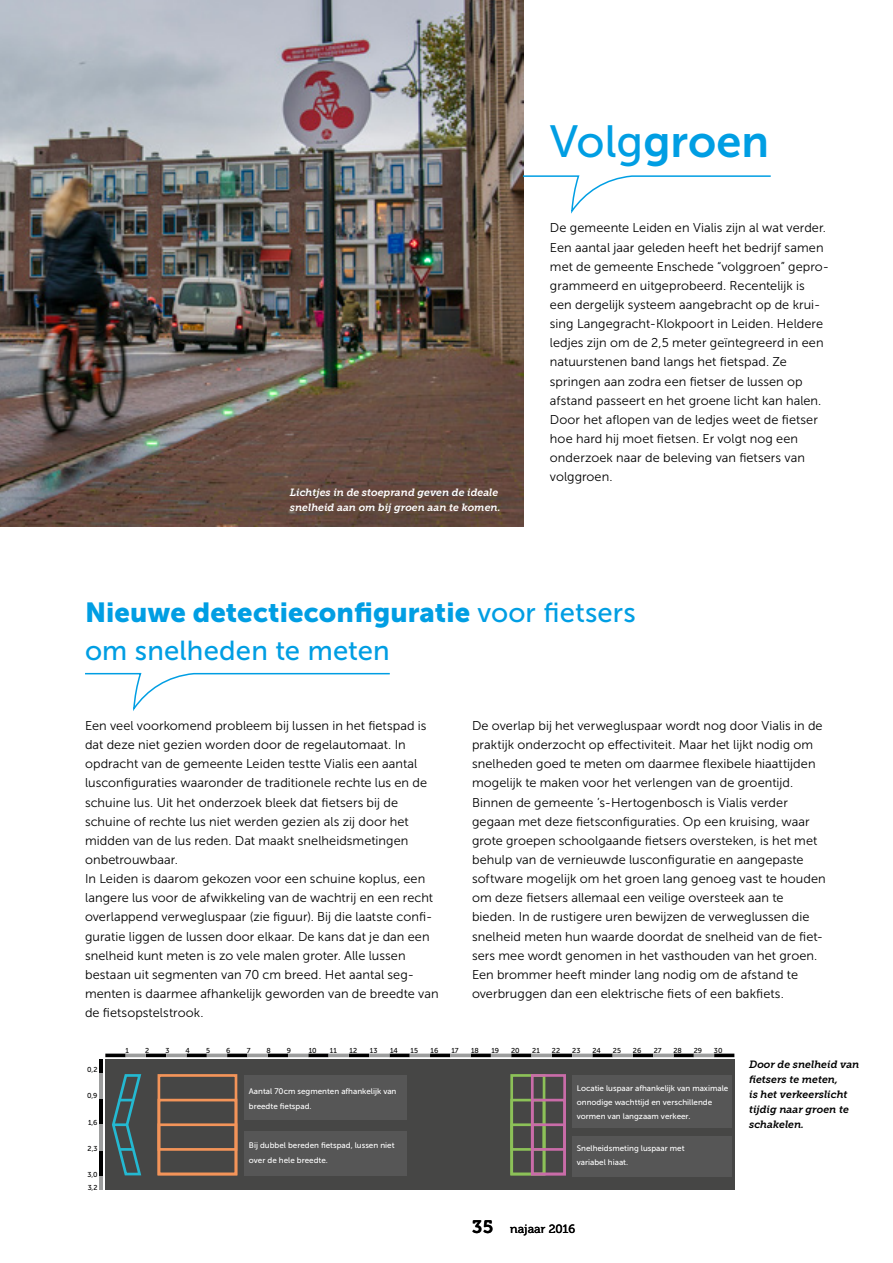
<style>
.page{position:relative;width:893px;height:1263px;background:#fff}
.page>*{position:absolute;margin:0;border:0;box-sizing:border-box;transform-origin:0 0}
.t1{font:45px "Museo Sans 700";color:#009ee3}
.t2{font:27.45px "Museo Sans 900";letter-spacing:.005em;color:#009ee3}
.t3{font:27.45px "Museo Sans 500";letter-spacing:.005em;color:#009ee3}
.t4{font:12.75px/19.2px "Museo Sans 300";letter-spacing:.005em;color:#000}
.t5{font:12px "Museo 500";color:#000}
.t6{font:italic 10.5px/15px "Museo Slab 700";color:#000}
.t7{font:italic 10.5px/15px "Museo Slab 700";color:#fff}
.t8{font:8.1px/14.1px "Museo Sans 500";color:#fff}
.t9{font:7.2px/12.9px "Museo Sans 500";color:#000}
.s1{font-family:"Museo Sans 500"}
.s2{font-family:"Museo 700";font-size:18px}
</style>
<div class="page">
<div style="left:105px;top:1060px;width:629px;height:130px;background:#464645"></div>
<div style="left:572px;top:1136px;width:159px;height:40px;background:#565656"></div>
<div style="left:572px;top:1075px;width:159px;height:53px;background:#565656"></div>
<svg style="left:105px;top:1053px;width:21px;height:4px"></svg>
<svg style="left:146px;top:1053px;width:20px;height:4px"></svg>
<svg style="left:187px;top:1053px;width:20px;height:4px"></svg>
<svg style="left:227px;top:1053px;width:20px;height:4px"></svg>
<svg style="left:268px;top:1053px;width:20px;height:4px"></svg>
<svg style="left:308px;top:1053px;width:21px;height:4px"></svg>
<svg style="left:349px;top:1053px;width:20px;height:4px"></svg>
<svg style="left:389px;top:1053px;width:21px;height:4px"></svg>
<svg style="left:430px;top:1053px;width:20px;height:4px"></svg>
<svg style="left:471px;top:1053px;width:20px;height:4px"></svg>
<svg style="left:511px;top:1053px;width:20px;height:4px"></svg>
<svg style="left:552px;top:1053px;width:20px;height:4px"></svg>
<svg style="left:592px;top:1053px;width:21px;height:4px"></svg>
<svg style="left:633px;top:1053px;width:20px;height:4px"></svg>
<svg style="left:673px;top:1053px;width:21px;height:4px"></svg>
<svg style="left:714px;top:1053px;width:20px;height:4px"></svg>
<svg style="left:126px;top:1053px;width:20px;height:4px"></svg>
<svg style="left:166px;top:1053px;width:21px;height:4px"></svg>
<svg style="left:207px;top:1053px;width:20px;height:4px"></svg>
<svg style="left:247px;top:1053px;width:21px;height:4px"></svg>
<svg style="left:288px;top:1053px;width:20px;height:4px"></svg>
<svg style="left:329px;top:1053px;width:20px;height:4px"></svg>
<svg style="left:369px;top:1053px;width:20px;height:4px"></svg>
<svg style="left:410px;top:1053px;width:20px;height:4px"></svg>
<svg style="left:450px;top:1053px;width:21px;height:4px"></svg>
<svg style="left:491px;top:1053px;width:20px;height:4px"></svg>
<svg style="left:531px;top:1053px;width:21px;height:4px"></svg>
<svg style="left:572px;top:1053px;width:20px;height:4px"></svg>
<svg style="left:613px;top:1053px;width:20px;height:4px"></svg>
<svg style="left:653px;top:1053px;width:20px;height:4px"></svg>
<svg style="left:694px;top:1053px;width:20px;height:4px"></svg>
<hr style="left:99px;top:1151px;width:4px;height:26px;background:#000">
<hr style="left:99px;top:1177px;width:4px;height:13px;background:#9c9d9d">
<hr style="left:99px;top:1099px;width:4px;height:26px;background:#000">
<hr style="left:99px;top:1125px;width:4px;height:26px;background:#9c9d9d">
<hr style="left:99px;top:1073px;width:4px;height:26px;background:#9c9d9d">
<hr style="left:99px;top:1060px;width:4px;height:13px;background:#000">
<svg style="left:112px;top:1074px;width:30px;height:102px"></svg>
<div style="left:158px;top:1074px;width:79px;height:101px;border:3px solid #f39459"></div>
<div style="left:158px;top:1123px;width:79px;height:52px;border:3px solid #f39459"></div>
<div style="left:158px;top:1099px;width:79px;height:52px;border:3px solid #f39459"></div>
<div style="left:510px;top:1074px;width:35px;height:101px;border:3px solid #8cc158"></div>
<div style="left:510px;top:1123px;width:35px;height:52px;border:3px solid #8cc158"></div>
<div style="left:510px;top:1099px;width:35px;height:52px;border:3px solid #8cc158"></div>
<div style="left:531px;top:1074px;width:35px;height:101px;border:3px solid #c96ca8"></div>
<div style="left:531px;top:1123px;width:35px;height:52px;border:3px solid #c96ca8"></div>
<div style="left:531px;top:1099px;width:35px;height:52px;border:3px solid #c96ca8"></div>
<div style="left:244px;top:1075px;width:163px;height:45px;background:#565656"></div>
<div style="left:244px;top:1131px;width:163px;height:44px;background:#565656"></div>
<img style="left:0;top:0;width:523px;height:526px">
<svg style="left:521px;top:175px;width:250px;height:41px"></svg>
<svg style="left:85px;top:672px;width:305px;height:39px"></svg>
<h1 class="t1" style="left:550px;top:116px;width:221px"><span class="s1">Volg</span>groen</h1>
<p class="t7" style="left:290px;top:485px;width:212px">Lichtjes in de stoeprand geven de ideale snelheid aan om bij groen aan te komen.</p>
<p class="t4" style="left:550px;top:219px;width:281px">De gemeente Leiden en Vialis zijn al wat verder.<br>Een aantal jaar geleden heeft het bedrijf samen met de gemeente Enschede “volggroen” gepro&shy;grammeerd en uitgeprobeerd. Recentelijk is een dergelijk systeem aangebracht op de krui&shy;sing Langegracht-Klokpoort in Leiden. Heldere ledjes zijn om de 2,5 meter geïntegreerd in een natuurstenen band langs het fietspad. Ze springen aan zodra een fietser de lussen op afstand passeert en het groene licht kan halen.<br>Door het aflopen van de ledjes weet de fietser hoe hard hij moet fietsen. Er volgt nog een onderzoek naar de beleving van fietsers van volggroen.</p>
<h2 class="t2" style="left:85px;top:597px;width:552px">Nieuwe detectieconfiguratie <span class="s1">voor fietsers</span></h2>
<h2 class="t3" style="left:85px;top:636px;width:306px">om snelheden te meten</h2>
<p class="t4" style="left:85px;top:716px;width:355px">Een veel voorkomend probleem bij lussen in het fietspad is dat deze niet gezien worden door de regelautomaat. In opdracht van de gemeente Leiden testte Vialis een aantal lusconfiguraties waaronder de traditionele rechte lus en de schuine lus. Uit het onderzoek bleek dat fietsers bij de schuine of rechte lus niet werden gezien als zij door het midden van de lus reden. Dat maakt snelheidsmetingen onbetrouwbaar.<br>In Leiden is daarom gekozen voor een schuine koplus, een langere lus voor de afwikkeling van de wachtrij en een recht overlappend verwegluspaar (zie figuur). Bij die laatste confi&shy;guratie liggen de lussen door elkaar. De kans dat je dan een snelheid kunt meten is zo vele malen groter. Alle lussen bestaan uit segmenten van 70 cm breed. Het aantal seg&shy;menten is daarmee afhankelijk geworden van de breedte van de fietsopstelstrook.</p>
<p class="t9" style="left:125px;top:1043px;width:5px">1</p>
<p class="t9" style="left:145px;top:1043px;width:6px">2</p>
<p class="t9" style="left:165px;top:1043px;width:6px">3</p>
<p class="t9" style="left:185px;top:1043px;width:6px">4</p>
<p class="t9" style="left:206px;top:1043px;width:6px">5</p>
<p class="t9" style="left:226px;top:1043px;width:6px">6</p>
<p class="t9" style="left:247px;top:1043px;width:5px">7</p>
<p class="t9" style="left:267px;top:1043px;width:6px">8</p>
<p class="t9" style="left:287px;top:1043px;width:6px">9</p>
<p class="t9" style="left:309px;top:1043px;width:9px">10</p>
<p class="t9" style="left:330px;top:1043px;width:9px">11</p>
<p class="t9" style="left:350px;top:1043px;width:9px">12</p>
<p class="t9" style="left:370px;top:1043px;width:9px">13</p>
<p class="t9" style="left:390px;top:1043px;width:9px">14</p>
<p class="t9" style="left:411px;top:1043px;width:9px">15</p>
<p class="t9" style="left:431px;top:1043px;width:9px">16</p>
<p class="t9" style="left:451px;top:1043px;width:9px">17</p>
<p class="t9" style="left:471px;top:1043px;width:9px">18</p>
<p class="t9" style="left:491px;top:1043px;width:9px">19</p>
<p class="t9" style="left:511px;top:1043px;width:10px">20</p>
<p class="t9" style="left:532px;top:1043px;width:9px">21</p>
<p class="t9" style="left:552px;top:1043px;width:10px">22</p>
<p class="t9" style="left:572px;top:1043px;width:10px">23</p>
<p class="t9" style="left:592px;top:1043px;width:10px">24</p>
<p class="t9" style="left:613px;top:1043px;width:10px">25</p>
<p class="t9" style="left:633px;top:1043px;width:10px">26</p>
<p class="t9" style="left:654px;top:1043px;width:9px">27</p>
<p class="t9" style="left:673px;top:1043px;width:10px">28</p>
<p class="t9" style="left:694px;top:1043px;width:10px">29</p>
<p class="t9" style="left:714px;top:1043px;width:10px">30</p>
<p class="t9" style="left:87px;top:1063px;width:12px">0,2</p>
<p class="t9" style="left:87px;top:1089px;width:12px">0,9</p>
<p class="t9" style="left:88px;top:1115px;width:11px">1,6</p>
<p class="t9" style="left:88px;top:1142px;width:11px">2,3</p>
<p class="t9" style="left:87px;top:1168px;width:12px">3,0<br>3,2</p>
<p class="t4" style="left:472px;top:716px;width:355px">De overlap bij het verwegluspaar wordt nog door Vialis in de praktijk onderzocht op effectiviteit. Maar het lijkt nodig om snelheden goed te meten om daarmee flexibele hiaattijden mogelijk te maken voor het verlengen van de groentijd.<br>Binnen de gemeente ’s-Hertogenbosch is Vialis verder gegaan met deze fietsconfiguraties. Op een kruising, waar grote groepen schoolgaande fietsers oversteken, is het met behulp van de vernieuwde lusconfiguratie en aangepaste software mogelijk om het groen lang genoeg vast te houden om deze fietsers allemaal een veilige oversteek aan te bieden. In de rustigere uren bewijzen de verweglussen die snelheid meten hun waarde doordat de snelheid van de fiet&shy;sers mee wordt genomen in het vasthouden van het groen.<br>Een brommer heeft minder lang nodig om de afstand te overbruggen dan een elektrische fiets of een bakfiets.</p>
<p class="t6" style="left:749px;top:1057px;width:112px">Door de snelheid van fietsers te meten,<br>is het verkeerslicht tijdig naar groen te schakelen.</p>
<p class="t8" style="left:577px;top:1081px;width:153px">Locatie luspaar afhankelijk van maximale onnodige wachttijd en verschillende vormen van langzaam verkeer.</p>
<p class="t8" style="left:577px;top:1141px;width:109px">Snelheidsmeting luspaar met variabel hiaat.</p>
<p class="t8" style="left:249px;top:1083px;width:149px;line-height:15.8px">Aantal 70cm segmenten afhankelijk van breedte fietspad.</p>
<p class="t8" style="left:249px;top:1137px;width:147px;line-height:15.8px">Bij dubbel bereden fietspad, lussen niet over de hele breedte.</p>
<p class="t5" style="left:472px;top:1222px;width:105px"><span class="s2">35</span> najaar 2016</p>
</div>
